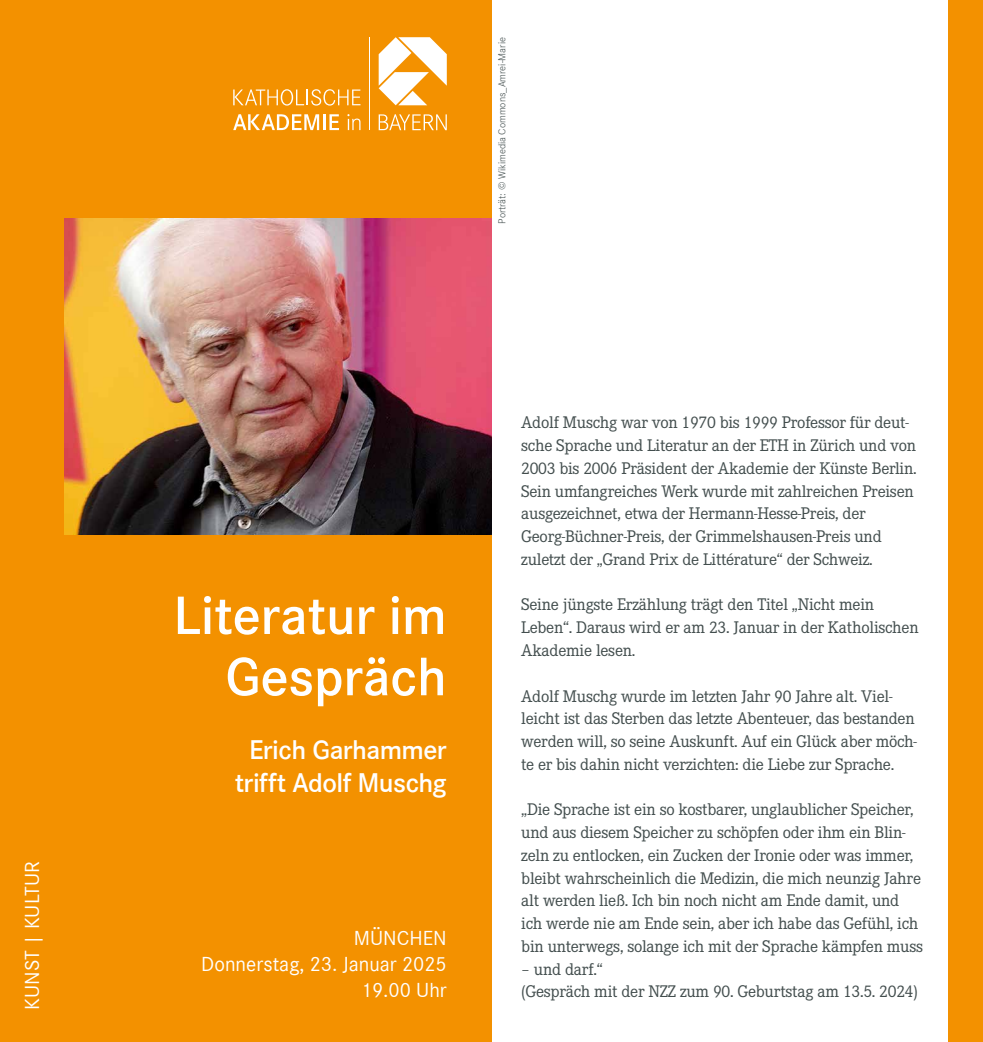
<style>
.page{position:relative;width:983px;height:1042px;background:#fff}
.page>*{position:absolute;margin:0;border:0;box-sizing:border-box;transform-origin:0 0}
.t1{font:600 56px/61.2px "Corporate S";letter-spacing:-.005em;color:#fff;text-align:right}
.t2{font:600 28px/33.2px "Corporate S";letter-spacing:-.02em;color:#fff;text-align:center}
.t3{font:21px/26.2px "Corporate S";color:#fff;text-align:right}
.t4{font:17.5px/22.8px "Corporate E";letter-spacing:-.015em;color:#434e4e}
.t5{font:300 10.5px "Corporate S";color:#434e4e}
</style>
<div class="page">
<div style="left:0;top:0;width:491px;height:1042px;background:#f39100"></div>
<div style="left:947px;top:0;width:35px;height:1042px;background:#f39100"></div>
<svg style="left:378px;top:37px;width:68px;height:68px"></svg>
<svg style="left:378px;top:114px;width:68px;height:16px"></svg>
<svg style="left:233px;top:114px;width:106px;height:16px"></svg>
<svg style="left:347px;top:114px;width:13px;height:16px"></svg>
<svg style="left:233px;top:89px;width:127px;height:17px"></svg>
<hr style="left:369px;top:37px;width:1px;height:93px;background:#fff">
<img style="left:64px;top:218px;width:427px;height:317px">
<p class="t3" style="left:18px;top:1009px;width:150px;rotate:-90deg">KUNST | KULTUR</p>
<p class="t5" style="left:495px;top:224px;width:188px;rotate:-90deg">Porträt: © Wikimedia Commons_Amrei-Marie</p>
<h1 class="t1" style="left:173px;top:583px;width:275px">Literatur im<br>Gespräch</h1>
<h2 class="t2" style="left:235px;top:732px;width:213px">Erich Garhammer trifft Adolf Muschg</h2>
<p class="t3" style="left:201px;top:924px;width:247px">MÜNCHEN<br>Donnerstag, 23. Januar 2025<br>19.00 Uhr</p>
<p class="t4" style="left:521px;top:411px;width:397px">Adolf Muschg war von 1970 bis 1999 Professor für deut&shy;sche Sprache und Literatur an der ETH in Zürich und von 2003 bis 2006 Präsident der Akademie der Künste Berlin.<br>Sein umfangreiches Werk wurde mit zahlreichen Preisen ausgezeichnet, etwa der Hermann-Hesse-Preis, der Georg-Büchner-Preis, der Grimmelshausen-Preis und zuletzt der „Grand Prix de Littérature“ der Schweiz.</p>
<p class="t4" style="left:521px;top:593px;width:399px">Seine jüngste Erzählung trägt den Titel „Nicht mein<br>Leben“. Daraus wird er am 23. Januar in der Katholischen<br>Akademie lesen.</p>
<p class="t4" style="left:521px;top:684px;width:397px">Adolf Muschg wurde im letzten Jahr 90 Jahre alt. Viel&shy;leicht ist das Sterben das letzte Abenteuer, das bestanden werden will, so seine Auskunft. Auf ein Glück aber möch&shy;te er bis dahin nicht verzichten: die Liebe zur Sprache.</p>
<p class="t4" style="left:521px;top:798px;width:403px">„Die Sprache ist ein so kostbarer, unglaublicher Speicher, und aus diesem Speicher zu schöpfen oder ihm ein Blin&shy;zeln zu entlocken, ein Zucken der Ironie oder was immer, bleibt wahrscheinlich die Medizin, die mich neunzig Jahre alt werden ließ. Ich bin noch nicht am Ende damit, und ich werde nie am Ende sein, aber ich habe das Gefühl, ich bin unterwegs, solange ich mit der Sprache kämpfen muss</p>
<p class="t4" style="left:521px;top:957px;width:398px">– und darf.“<br>(Gespräch mit der NZZ zum 90. Geburtstag am 13.5. 2024)</p>
</div>
